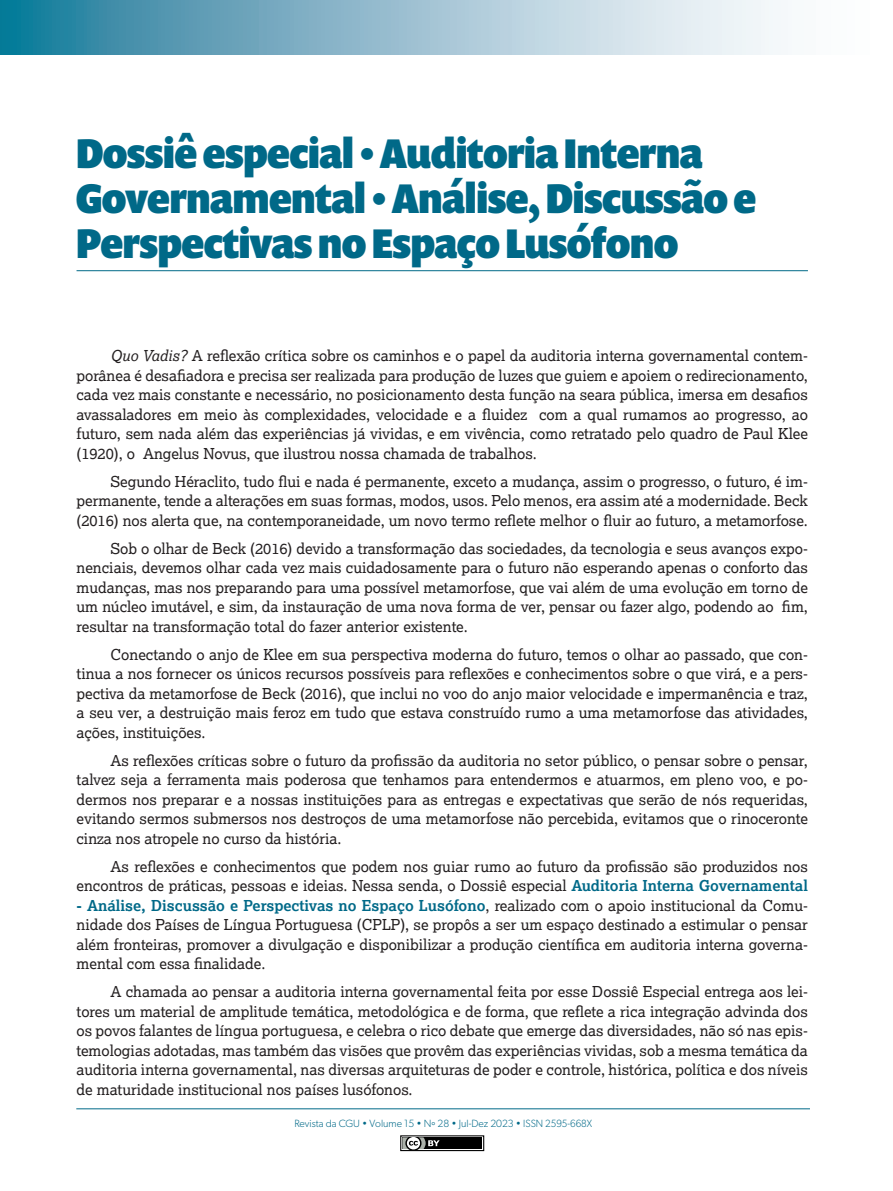
<style>
.page{position:relative;width:893px;height:1191px;background:#fff}
.page>*{position:absolute;margin:0;border:0;box-sizing:border-box;transform-origin:0 0}
.TÍTULO_DO_ARTIGO{font:900 42px/45px "Prenton RP Cond";color:#006988}
.TEXTO_CORRENTE{font:15px/19.5px "Lexia";color:#231f20;text-align:justify}
.t1{font:300 10.5px "Gibson";color:#006988}
.s1{font-style:italic}
.s2{font-weight:700;color:#006988}
</style>
<div class="page">
<svg style="left:0;top:0;width:781px;height:54px;background:#91bccd"></svg>
<hr style="left:76px;top:1108px;width:734px;height:1px;background:#006988">
<div style="left:400px;top:1135px;width:84px;height:16px;border:1px solid #000"></div>
<div style="left:402px;top:1137px;width:80px;height:12px;background:#000"></div>
<svg style="left:402px;top:1137px;width:38px;height:12px"></svg>
<hr style="left:77px;top:270px;width:731px;height:1px;background:#006988">
<p class="TÍTULO_DO_ARTIGO" style="left:77px;top:130px;width:681px">Dossiê especial • Auditoria Interna<br>Governamental • Análise, Discussão e<br>Perspectivas no Espaço Lusófono</p>
<p class="TEXTO_CORRENTE" style="left:77px;top:345px;width:733px;text-indent:34px"><span class="s1">Quo Vadis?</span> A reflexão crítica sobre os caminhos e o papel da auditoria interna governamental contem&shy;porânea é desafiadora e precisa ser realizada para produção de luzes que guiem e apoiem o redirecionamento, cada vez mais constante e necessário, no posicionamento desta função na seara pública, imersa em desafios avassaladores em meio às complexidades, velocidade e a fluidez com a qual rumamos ao progresso, ao futuro, sem nada além das experiências já vividas, e em vivência, como retratado pelo quadro de Paul Klee (1920), o Angelus Novus, que ilustrou nossa chamada de trabalhos.</p>
<p class="TEXTO_CORRENTE" style="left:77px;top:471px;width:733px;text-indent:34px">Segundo Héraclito, tudo flui e nada é permanente, exceto a mudança, assim o progresso, o futuro, é im&shy;permanente, tende a alterações em suas formas, modos, usos. Pelo menos, era assim até a modernidade. Beck (2016) nos alerta que, na contemporaneidade, um novo termo reflete melhor o fluir ao futuro, a metamorfose.</p>
<p class="TEXTO_CORRENTE" style="left:77px;top:538px;width:733px;text-indent:34px">Sob o olhar de Beck (2016) devido a transformação das sociedades, da tecnologia e seus avanços expo&shy;nenciais, devemos olhar cada vez mais cuidadosamente para o futuro não esperando apenas o conforto das mudanças, mas nos preparando para uma possível metamorfose, que vai além de uma evolução em torno de um núcleo imutável, e sim, da instauração de uma nova forma de ver, pensar ou fazer algo, podendo ao fim, resultar na transformação total do fazer anterior existente.</p>
<p class="TEXTO_CORRENTE" style="left:77px;top:644px;width:733px;text-indent:34px">Conectando o anjo de Klee em sua perspectiva moderna do futuro, temos o olhar ao passado, que con&shy;tinua a nos fornecer os únicos recursos possíveis para reflexões e conhecimentos sobre o que virá, e a pers&shy;pectiva da metamorfose de Beck (2016), que inclui no voo do anjo maior velocidade e impermanência e traz, a seu ver, a destruição mais feroz em tudo que estava construído rumo a uma metamorfose das atividades, ações, instituições.</p>
<p class="TEXTO_CORRENTE" style="left:77px;top:750px;width:733px;text-indent:34px">As reflexões críticas sobre o futuro da profissão da auditoria no setor público, o pensar sobre o pensar, talvez seja a ferramenta mais poderosa que tenhamos para entendermos e atuarmos, em pleno voo, e po&shy;dermos nos preparar e a nossas instituições para as entregas e expectativas que serão de nós requeridas, evitando sermos submersos nos destroços de uma metamorfose não percebida, evitamos que o rinoceronte cinza nos atropele no curso da história.</p>
<p class="TEXTO_CORRENTE" style="left:77px;top:856px;width:733px;text-align:right">As reflexões e conhecimentos que podem nos guiar rumo ao futuro da profissão são produzidos nos encontros de práticas, pessoas e ideias. Nessa senda, o Dossiê especial <span class="s2">Auditoria Interna Governamental</span></p>
<p class="TEXTO_CORRENTE" style="left:77px;top:895px;width:733px"><span class="s2">- Análise, Discussão e Perspectivas no Espaço Lusófono</span>, realizado com o apoio institucional da Comu&shy;nidade dos Países de Língua Portuguesa (CPLP), se propôs a ser um espaço destinado a estimular o pensar além fronteiras, promover a divulgação e disponibilizar a produção científica em auditoria interna governa&shy;mental com essa finalidade.</p>
<p class="TEXTO_CORRENTE" style="left:77px;top:981px;width:733px;text-indent:34px">A chamada ao pensar a auditoria interna governamental feita por esse Dossiê Especial entrega aos lei&shy;tores um material de amplitude temática, metodológica e de forma, que reflete a rica integração advinda dos os povos falantes de língua portuguesa, e celebra o rico debate que emerge das diversidades, não só nas epis&shy;temologias adotadas, mas também das visões que provêm das experiências vividas, sob a mesma temática da auditoria interna governamental, nas diversas arquiteturas de poder e controle, histórica, política e dos níveis de maturidade institucional nos países lusófonos.</p>
<p class="t1" style="left:294px;top:1116px;width:299px">Revista da CGU • Volume 15 • Nº 28 • Jul-Dez 2023 • ISSN 2595-668X</p>
</div>
